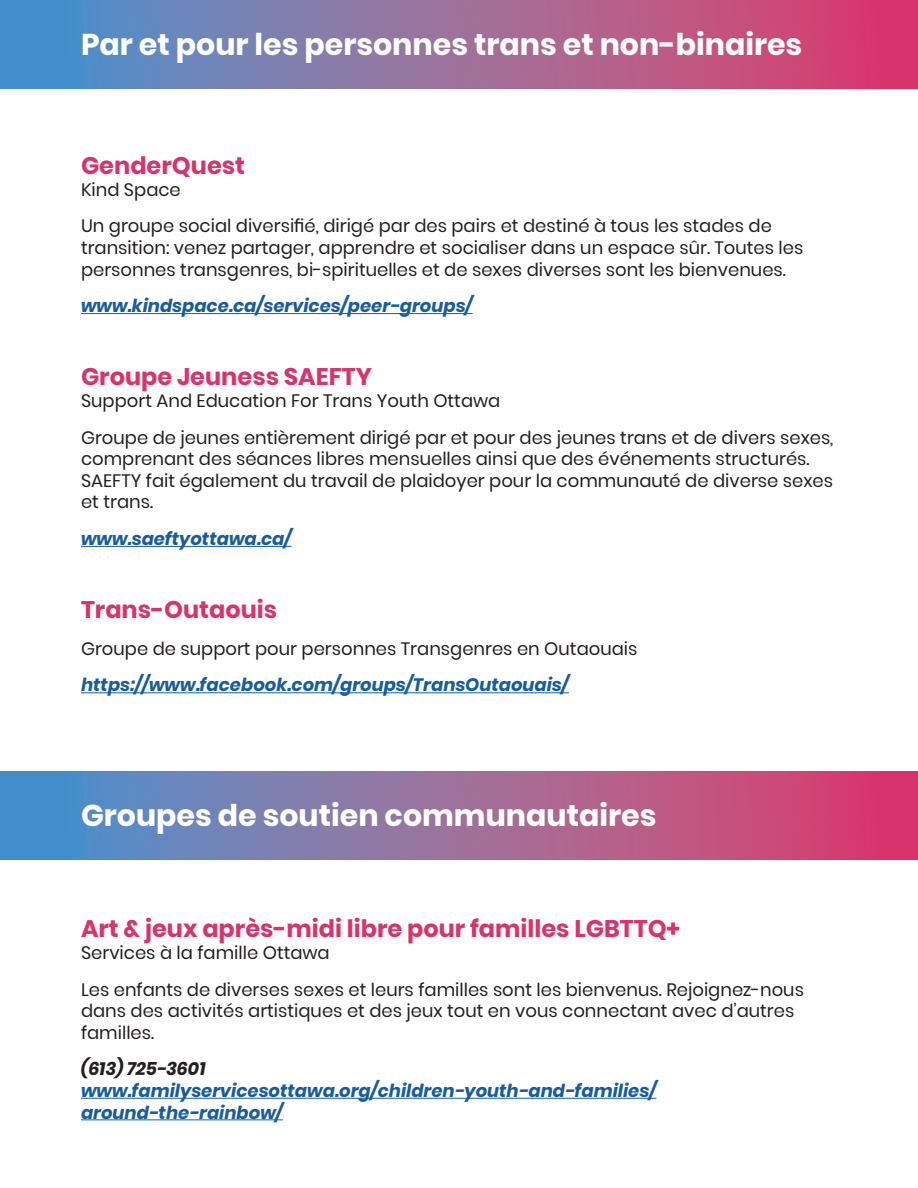
<style>
.page{position:relative;width:918px;height:1188px;background:#fff}
.page>*{position:absolute;margin:0;border:0;box-sizing:border-box;transform-origin:0 0}
.t1{font:700 30px "Poppins";color:#fff}
.t2{font:700 24px "Poppins";color:#d9336d}
.t3{font:18px/21.6px "Poppins";color:#231f20}
.t4{font:italic 700 18px "Poppins";color:#175d9e}
.t5{font:italic 700 18px "Poppins";color:#231f20}
</style>
<div class="page">
<svg style="left:0;top:0;width:918px;height:89px;background:#976b9c"></svg>
<hr style="left:81px;top:313px;width:392px;height:1px;background:#175d9e">
<hr style="left:81px;top:546px;width:210px;height:1px;background:#175d9e">
<hr style="left:81px;top:692px;width:488px;height:1px;background:#175d9e">
<svg style="left:0;top:771px;width:918px;height:89px;background:#976b9c"></svg>
<hr style="left:81px;top:1098px;width:575px;height:1px;background:#175d9e">
<hr style="left:81px;top:1119px;width:202px;height:1px;background:#175d9e">
<p class="t1" style="left:81px;top:27px;width:723px">Par et pour les personnes trans et non-binaires</p>
<p class="t2" style="left:81px;top:152px;width:166px">GenderQuest</p>
<p class="t3" style="left:81px;top:179px;width:101px">Kind Space</p>
<p class="t3" style="left:81px;top:215px;width:724px">Un groupe social diversifié, dirigé par des pairs et destiné à tous les stades de transition: venez partager, apprendre et socialiser dans un espace sûr. Toutes les personnes transgenres, bi-spirituelles et de sexes diverses sont les bienvenues.</p>
<p class="t4" style="left:81px;top:295px;width:393px">www.kindspace.ca/services/peer-groups/</p>
<p class="t2" style="left:81px;top:363px;width:293px">Groupe Jeuness SAEFTY</p>
<p class="t3" style="left:81px;top:390px;width:421px">Support And Education For Trans Youth Ottawa</p>
<p class="t3" style="left:81px;top:427px;width:754px">Groupe de jeunes entièrement dirigé par et pour des jeunes trans et de divers sexes, comprenant des séances libres mensuelles ainsi que des événements structurés.<br>SAEFTY fait également du travail de plaidoyer pour la communauté de diverse sexes et trans.</p>
<p class="t4" style="left:81px;top:528px;width:212px">www.saeftyottawa.ca/</p>
<p class="t2" style="left:81px;top:596px;width:198px">Trans-Outaouis</p>
<p class="t3" style="left:81px;top:638px;width:558px">Groupe de support pour personnes Transgenres en Outaouais</p>
<p class="t4" style="left:81px;top:675px;width:489px">https://www.facebook.com/groups/TransOutaouais/</p>
<p class="t1" style="left:81px;top:798px;width:577px">Groupes de soutien communautaires</p>
<p class="t2" style="left:81px;top:915px;width:601px">Art &amp; jeux après-midi libre pour familles LGBTTQ+</p>
<p class="t3" style="left:81px;top:942px;width:250px">Services à la famille Ottawa</p>
<p class="t3" style="left:81px;top:979px;width:724px">Les enfants de diverses sexes et leurs familles sont les bienvenus. Rejoignez-nous dans des activités artistiques et des jeux tout en vous connectant avec d’autres familles.</p>
<p class="t5" style="left:81px;top:1059px;width:126px">(613) 725-3601</p>
<p class="t4" style="left:81px;top:1080px;width:577px">www.familyservicesottawa.org/children-youth-and-families/</p>
<p class="t4" style="left:81px;top:1102px;width:203px">around-the-rainbow/</p>
</div>
